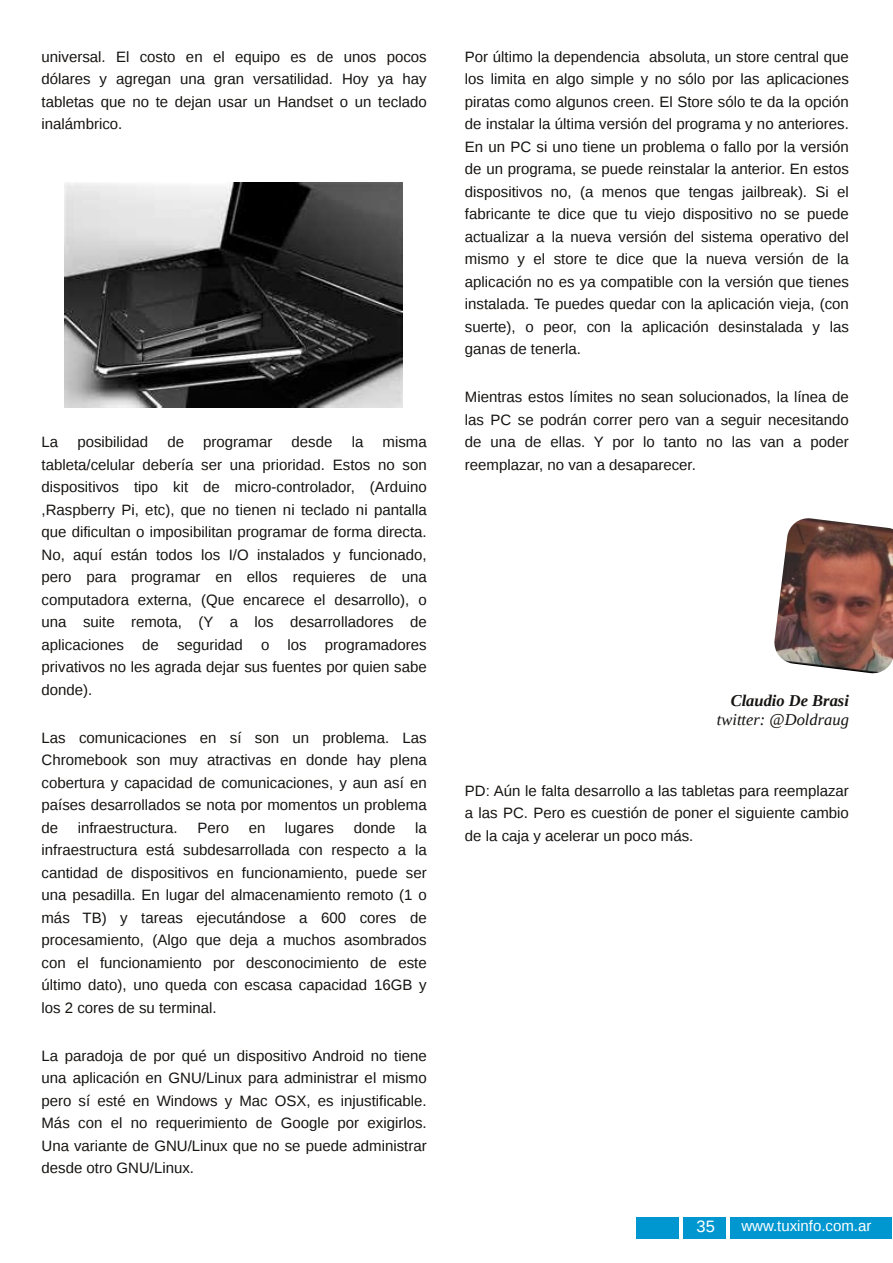
<style>
.page{position:relative;width:893px;height:1263px;background:#fff}
.page>*{position:absolute;margin:0;border:0;box-sizing:border-box;transform-origin:0 0}
.t1{font:italic 16.5px "Liberation Serif";color:#161412}
.t2{font:italic 700 16.5px "Liberation Serif";color:#161412}
.t3{font:16.5px "Liberation Sans";color:#fff}
.t4{font:15px/22.5px "Liberation Sans";color:#161412;text-align:justify}
.t5{font:15px "Liberation Sans";color:#fff}
</style>
<div class="page">
<div style="left:636px;top:1218px;width:256px;height:21px;background:#0097d1"></div>
<hr style="left:679px;top:1215px;width:4px;height:40px;background:#fff">
<hr style="left:726px;top:1209px;width:4px;height:40px;background:#fff">
<img style="left:65px;top:182px;width:337px;height:225px">
<img style="left:774px;top:518px;width:119px;height:156px">
<p class="t4" style="left:41px;top:45px;width:387px">universal. El costo en el equipo es de unos pocos dólares y agregan una gran versatilidad. Hoy ya hay tabletas que no te dejan usar un Handset o un teclado inalámbrico.</p>
<p class="t4" style="left:41px;top:431px;width:387px;text-indent:341px">misma tableta/celular debería ser una prioridad. Estos no son dispositivos tipo kit de micro-controlador, (Arduino ,Raspberry Pi, etc), que no tienen ni teclado ni pantalla que dificultan o imposibilitan programar de forma directa.<br>No, aquí están todos los I/O instalados y funcionado, pero para programar en ellos requieres de una computadora externa, (Que encarece el desarrollo), o una suite remota, (Y a los desarrolladores de aplicaciones de seguridad o los programadores privativos no les agrada dejar sus fuentes por quien sabe donde).</p>
<p class="t4" style="left:41px;top:726px;width:387px">Las comunicaciones en sí son un problema. Las Chromebook son muy atractivas en donde hay plena cobertura y capacidad de comunicaciones, y aun así en países desarrollados se nota por momentos un problema de</p>
<p class="t4" style="left:41px;top:431px;width:18px">La</p>
<p class="t4" style="left:77px;top:431px;width:72px">posibilidad</p>
<p class="t4" style="left:167px;top:431px;width:18px">de</p>
<p class="t4" style="left:203px;top:431px;width:71px">programar</p>
<p class="t4" style="left:292px;top:431px;width:42px">desde</p>
<p class="t4" style="left:352px;top:431px;width:13px">la</p>
<p class="t4" style="left:41px;top:816px;width:387px;text-indent:373px">la infraestructura está subdesarrollada con respecto a la cantidad de dispositivos en funcionamiento, puede ser una pesadilla. En lugar del almacenamiento remoto (1 o más TB) y tareas ejecutándose a 600 cores de procesamiento, (Algo que deja a muchos asombrados con el funcionamiento por desconocimiento de este último dato), uno queda con escasa capacidad 16GB y los 2 cores de su terminal.</p>
<p class="t4" style="left:41px;top:1044px;width:387px">La paradoja de por qué un dispositivo Android no tiene una aplicación en GNU/Linux para administrar el mismo pero sí esté en Windows y Mac OSX, es injustificable.<br>Más con el no requerimiento de Google por exigirlos.<br>Una variante de GNU/Linux que no se puede administrar desde otro GNU/Linux.</p>
<p class="t4" style="left:78px;top:816px;width:102px">infraestructura.</p>
<p class="t4" style="left:197px;top:816px;width:33px">Pero</p>
<p class="t4" style="left:249px;top:816px;width:18px">en</p>
<p class="t4" style="left:285px;top:816px;width:51px">lugares</p>
<p class="t4" style="left:354px;top:816px;width:43px">donde</p>
<p class="t4" style="left:465px;top:45px;width:385px">Por último la dependencia absoluta, un store central que los limita en algo simple y no sólo por las aplicaciones piratas como algunos creen. El Store sólo te da la opción de instalar la última versión del programa y no anteriores.<br>En un PC si uno tiene un problema o fallo por la versión de un programa, se puede reinstalar la anterior. En estos dispositivos no, (a menos que tengas jailbreak). Si el fabricante te dice que tu viejo dispositivo no se puede actualizar a la nueva versión del sistema operativo del mismo y el store te dice que la nueva versión de la aplicación no es ya compatible con la versión que tienes instalada. Te puedes quedar con la aplicación vieja, (con suerte), o peor, con la aplicación desinstalada y las ganas de tenerla.</p>
<p class="t4" style="left:465px;top:386px;width:385px">Mientras estos límites no sean solucionados, la línea de las PC se podrán correr pero van a seguir necesitando de una de ellas. Y por lo tanto no las van a poder reemplazar, no van a desaparecer.</p>
<p class="t2" style="left:731px;top:691px;width:120px">Claudio De Brasi</p>
<p class="t1" style="left:717px;top:710px;width:134px">twitter: @Doldraug</p>
<p class="t4" style="left:465px;top:779px;width:385px">PD: Aún le falta desarrollo a las tabletas para reemplazar a las PC. Pero es cuestión de poner el siguiente cambio de la caja y acelerar un poco más.</p>
<p class="t3" style="left:697px;top:1216px;width:20px">35</p>
<p class="t5" style="left:741px;top:1217px;width:132px">www.tuxinfo.com.ar</p>
</div>
